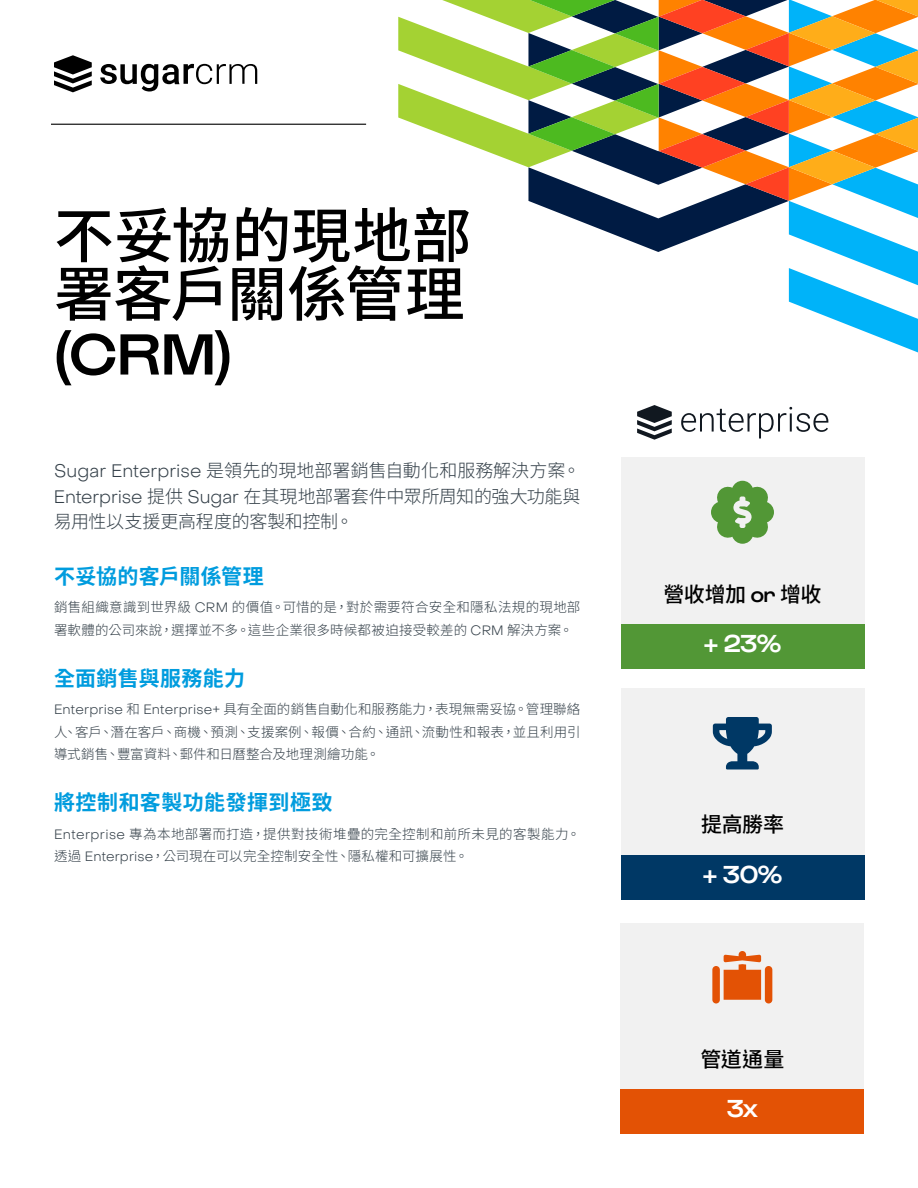
<style>
.page{position:relative;width:918px;height:1188px;background:#fff}
.page>*{position:absolute;margin:0;border:0;box-sizing:border-box;transform-origin:0 0}
.t1{font:500 60px/58.5px "Noto Sans CJ Ktc";letter-spacing:-.005em;color:#000}
.t2{font:500 60px "Gustavo";color:#000}
.t3{font:500 25.5px "Gustavo";color:#fff}
.t4{font:700 21px "Noto Sans CJ Ktc";letter-spacing:.02em;color:#009cde}
.t5{font:500 21px "Noto Sans CJ Ktc";letter-spacing:-.015em;color:#000}
.t6{font:300 18px/25.5px "Noto Sans CJ Ktc";letter-spacing:-.01em;color:#333f48;text-align:justify}
.t7{font:300 13.5px/22.5px "Noto Sans CJ Ktc";letter-spacing:.015em;color:#333f48}
.s1{font-family:"Object Sans"}
.s2{font-family:"Gustavo"}
</style>
<div class="page">
<svg style="left:637px;top:405px;width:35px;height:35px"></svg>
<svg style="left:681px;top:407px;width:147px;height:32px"></svg>
<svg style="left:398px;top:0;width:520px;height:352px"></svg>
<hr style="left:51px;top:124px;width:315px;height:1px;background:#000">
<svg style="left:54px;top:55px;width:38px;height:37px"></svg>
<svg style="left:100px;top:64px;width:157px;height:28px"></svg>
<div style="left:621px;top:458px;width:243px;height:166px;background:#f1f1f1"></div>
<svg style="left:711px;top:481px;width:63px;height:63px"></svg>
<div style="left:621px;top:624px;width:243px;height:45px;background:#529736"></div>
<div style="left:621px;top:688px;width:243px;height:167px;background:#f1f1f1"></div>
<div style="left:621px;top:855px;width:243px;height:44px;background:#003865"></div>
<div style="left:621px;top:923px;width:243px;height:166px;background:#f1f1f1"></div>
<div style="left:621px;top:1089px;width:243px;height:45px;background:#e35205"></div>
<svg style="left:713px;top:717px;width:59px;height:52px"></svg>
<svg style="left:712px;top:951px;width:60px;height:53px"></svg>
<h1 class="t1" style="left:54px;top:208px;width:419px">不妥協的現地部署客戶關係管理</h1>
<h1 class="t2" style="left:54px;top:320px;width:180px">(CRM)</h1>
<h3 class="t6" style="left:54px;top:459px;width:528px"><span class="s1">Sugar Enterprise</span> 是領先的現地部署銷售自動化和服務解決方案。<span class="s1">Enterprise</span> 提供 <span class="s1">Sugar</span> 在其現地部署套件中眾所周知的強大功能與易用性以支援更高程度的客製和控制。</h3>
<h3 class="t4" style="left:54px;top:564px;width:211px">不妥協的客戶關係管理</h3>
<p class="t7" style="left:54px;top:597px;width:528px">銷售組織意識到世界級 <span class="s1">CRM</span> 的價值。可惜的是，對於需要符合安全和隱私法規的現地部署軟體的公司來說，選擇並不多。這些企業很多時候都被迫接受較差的 <span class="s1">CRM</span> 解決方案。</p>
<h3 class="t4" style="left:54px;top:666px;width:193px">全面銷售與服務能力</h3>
<p class="t7" style="left:54px;top:699px;width:528px;text-align:justify"><span class="s1">Enterprise</span> 和 <span class="s1">Enterprise+</span> 具有全面的銷售自動化和服務能力，表現無需妥協。管理聯絡人、客戶、潛在客戶、商機、預測、支援案例、報價、合約、通訊、流動性和報表，並且利用引導式銷售、豐富資料、郵件和日曆整合及地理測繪功能。</p>
<h3 class="t4" style="left:54px;top:791px;width:280px">將控制和客製功能發揮到極致</h3>
<p class="t7" style="left:54px;top:823px;width:528px"><span class="s1">Enterprise</span> 專為本地部署而打造，提供對技術堆疊的完全控制和前所未見的客製能力。透過 <span class="s1">Enterprise</span>，公司現在可以完全控制安全性、隱私權和可擴展性。</p>
<h3 class="t5" style="left:664px;top:582px;width:159px">營收增加 <span class="s2">or</span> 增收</h3>
<h2 class="t3" style="left:704px;top:629px;width:79px">+ 23%</h2>
<h3 class="t5" style="left:701px;top:813px;width:85px">提高勝率</h3>
<h2 class="t3" style="left:703px;top:859px;width:81px">+ 30%</h2>
<h3 class="t5" style="left:700px;top:1047px;width:85px">管道通量</h3>
<h2 class="t3" style="left:727px;top:1094px;width:33px">3x</h2>
</div>
